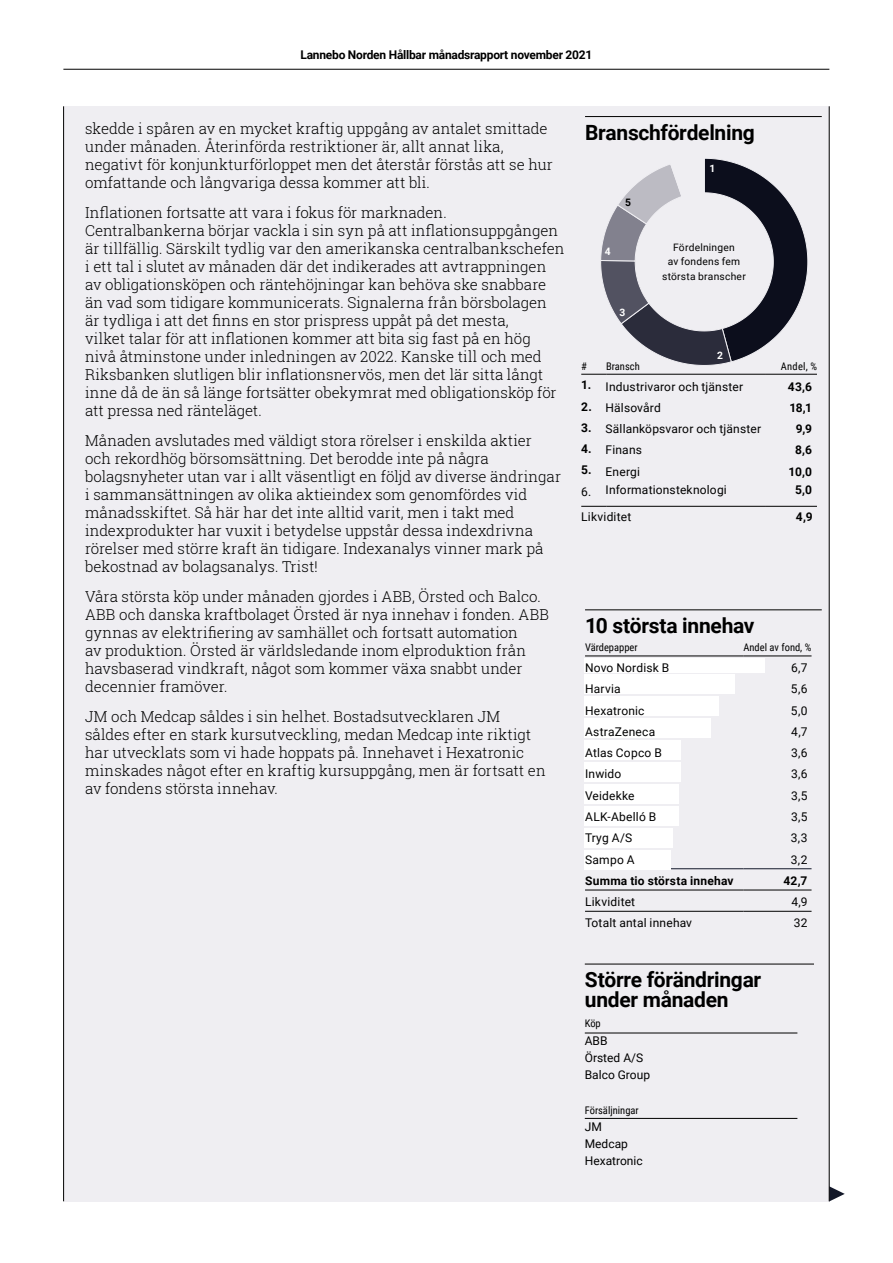
<style>
.page{position:relative;width:893px;height:1263px;background:#fff}
.page>*{position:absolute;margin:0;border:0;box-sizing:border-box;transform-origin:0 0}
.t1{font:700 21px/19.5px "Roboto";letter-spacing:-.015em;color:#000}
.t2{font:300 15px/18px "Roboto Slab";color:#000}
.t3{font:12px/17.1px "Roboto";letter-spacing:.015em;color:#000}
.t4{font:700 12px/21.3px "Roboto";letter-spacing:-.02em;color:#000;text-align:justify}
.t5{font:700 12px "Roboto";letter-spacing:.02em;color:#000}
.t6{font:10.5px "Roboto Condensed";color:#000}
.t7{font:10.2px/14.1px "Roboto";letter-spacing:.025em;color:#000;text-align:center}
.t8{font:700 10.2px "Roboto";color:#fff}
.t9{font:700 10.2px "Roboto";color:#000}
</style>
<div class="page">
<div style="left:64px;top:106px;width:765px;height:1095px;background:#efeef2"></div>
<svg style="left:830px;top:1186px;width:15px;height:15px"></svg>
<hr style="left:829px;top:106px;width:1px;height:1095px;background:#000">
<hr style="left:63px;top:106px;width:1px;height:1095px;background:#000">
<hr style="left:585px;top:116px;width:237px;height:1px;background:#000">
<hr style="left:585px;top:610px;width:237px;height:1px;background:#000">
<hr style="left:585px;top:868px;width:158px;height:1px;background:#131829">
<hr style="left:743px;top:868px;width:68px;height:1px;background:#131829">
<hr style="left:585px;top:656px;width:158px;height:1px;background:#000">
<hr style="left:743px;top:656px;width:68px;height:1px;background:#000">
<hr style="left:585px;top:890px;width:158px;height:1px;background:#000">
<hr style="left:743px;top:890px;width:68px;height:1px;background:#000">
<hr style="left:585px;top:911px;width:158px;height:1px;background:#000">
<hr style="left:743px;top:911px;width:68px;height:1px;background:#000">
<svg style="left:601px;top:158px;width:207px;height:208px"></svg>
<hr style="left:585px;top:964px;width:229px;height:1px;background:#000">
<hr style="left:585px;top:1033px;width:212px;height:1px;background:#000">
<hr style="left:585px;top:1118px;width:212px;height:1px;background:#000">
<svg style="left:581px;top:506px;width:25px;height:1px"></svg>
<hr style="left:606px;top:506px;width:160px;height:1px;background:#000">
<hr style="left:766px;top:506px;width:51px;height:1px;background:#000">
<hr style="left:606px;top:374px;width:160px;height:1px;background:#000">
<hr style="left:766px;top:374px;width:51px;height:1px;background:#000">
<svg style="left:581px;top:374px;width:25px;height:1px"></svg>
<div style="left:584px;top:658px;width:180px;height:14px;background:#fff"></div>
<div style="left:584px;top:674px;width:151px;height:20px;background:#fff"></div>
<div style="left:584px;top:696px;width:135px;height:20px;background:#fff"></div>
<div style="left:584px;top:718px;width:126px;height:20px;background:#fff"></div>
<div style="left:584px;top:740px;width:97px;height:20px;background:#fff"></div>
<div style="left:584px;top:762px;width:97px;height:20px;background:#fff"></div>
<div style="left:584px;top:784px;width:94px;height:20px;background:#fff"></div>
<div style="left:584px;top:806px;width:94px;height:20px;background:#fff"></div>
<div style="left:584px;top:828px;width:89px;height:19px;background:#fff"></div>
<div style="left:584px;top:850px;width:86px;height:19px;background:#fff"></div>
<hr style="left:63px;top:69px;width:766px;height:1px;background:#000">
<p class="t4" style="left:301px;top:43px;width:293px">Lannebo Norden Hållbar månadsrapport november 2021</p>
<p class="t2" style="left:85px;top:119px;width:469px">skedde i spåren av en mycket kraftig uppgång av antalet smittade under månaden. Återinförda restriktioner är, allt annat lika, negativt för konjunkturförloppet men det återstår förstås att se hur omfattande och långvariga dessa kommer att bli.</p>
<p class="t2" style="left:85px;top:203px;width:481px">Inflationen fortsatte att vara i fokus för marknaden.<br>Centralbankerna börjar vackla i sin syn på att inflationsuppgången är tillfällig. Särskilt tydlig var den amerikanska centralbankschefen i ett tal i slutet av månaden där det indikerades att avtrappningen av obligationsköpen och räntehöjningar kan behöva ske snabbare än vad som tidigare kommunicerats. Signalerna från börsbolagen är tydliga i att det finns en stor prispress uppåt på det mesta,<br>vilket talar för att inflationen kommer att bita sig fast på en hög nivå åtminstone under inledningen av 2022. Kanske till och med Riksbanken slutligen blir inflationsnervös, men det lär sitta långt inne då de än så länge fortsätter obekymrat med obligationsköp för att pressa ned ränteläget.</p>
<p class="t2" style="left:85px;top:431px;width:477px">Månaden avslutades med väldigt stora rörelser i enskilda aktier och rekordhög börsomsättning. Det berodde inte på några bolagsnyheter utan var i allt väsentligt en följd av diverse ändringar i sammansättningen av olika aktieindex som genomfördes vid månadsskiftet. Så här har det inte alltid varit, men i takt med indexprodukter har vuxit i betydelse uppstår dessa indexdrivna rörelser med större kraft än tidigare. Indexanalys vinner mark på bekostnad av bolagsanalys. Trist!</p>
<p class="t2" style="left:85px;top:587px;width:465px">Våra största köp under månaden gjordes i ABB, Örsted och Balco.<br>ABB och danska kraftbolaget Örsted är nya innehav i fonden. ABB gynnas av elektrifiering av samhället och fortsatt automation<br>av produktion. Örsted är världsledande inom elproduktion från havsbaserad vindkraft, något som kommer växa snabbt under decennier framöver.</p>
<p class="t2" style="left:85px;top:707px;width:462px">JM och Medcap såldes i sin helhet. Bostadsutvecklaren JM såldes efter en stark kursutveckling, medan Medcap inte riktigt har utvecklats som vi hade hoppats på. Innehavet i Hexatronic minskades något efter en kraftig kursuppgång, men är fortsatt en av fondens största innehav.</p>
<h1 class="t1" style="left:585px;top:122px;width:171px">Branschfördelning</h1>
<p class="t9" style="left:625px;top:195px;width:7px">5</p>
<p class="t8" style="left:605px;top:244px;width:7px">4</p>
<p class="t8" style="left:619px;top:306px;width:7px">3</p>
<p class="t8" style="left:709px;top:161px;width:7px">1</p>
<p class="t7" style="left:662px;top:240px;width:85px">Fördelningen<br>av fondens fem största branscher</p>
<p class="t8" style="left:717px;top:348px;width:7px">2</p>
<p class="t6" style="left:581px;top:358px;width:7px">#</p>
<p class="t6" style="left:606px;top:358px;width:35px">Bransch</p>
<p class="t6" style="left:781px;top:358px;width:38px">Andel, %</p>
<p class="t4" style="left:581px;top:374px;width:12px">1.<br>2.<br>3.<br>4.<br>5.</p>
<p class="t3" style="left:581px;top:482px;width:12px">6.</p>
<p class="t3" style="left:606px;top:377px;width:139px">Industrivaror och tjänster</p>
<p class="t4" style="left:788px;top:375px;width:26px">43,6</p>
<p class="t3" style="left:606px;top:399px;width:57px">Hälsovård</p>
<p class="t4" style="left:789px;top:396px;width:24px">18,1</p>
<p class="t3" style="left:606px;top:420px;width:157px">Sällanköpsvaror och tjänster</p>
<p class="t4" style="left:796px;top:418px;width:18px">9,9</p>
<p class="t3" style="left:606px;top:441px;width:38px">Finans</p>
<p class="t4" style="left:795px;top:439px;width:19px">8,6</p>
<p class="t3" style="left:606px;top:462px;width:36px">Energi</p>
<p class="t4" style="left:789px;top:460px;width:25px">10,0</p>
<p class="t3" style="left:606px;top:481px;width:123px">Informationsteknologi</p>
<p class="t4" style="left:795px;top:479px;width:19px">5,0</p>
<p class="t3" style="left:581px;top:507px;width:52px">Likviditet</p>
<p class="t4" style="left:796px;top:505px;width:18px">4,9</p>
<h1 class="t1" style="left:585px;top:615px;width:171px">10 största innehav</h1>
<p class="t6" style="left:585px;top:640px;width:54px">Värdepapper</p>
<p class="t6" style="left:743px;top:640px;width:69px">Andel av fond, %</p>
<p class="t3" style="left:585px;top:659px;width:86px">Novo Nordisk B</p>
<p class="t3" style="left:791px;top:659px;width:18px">6,7</p>
<p class="t3" style="left:585px;top:680px;width:37px">Harvia</p>
<p class="t3" style="left:791px;top:680px;width:18px">5,6</p>
<p class="t3" style="left:585px;top:701px;width:61px">Hexatronic</p>
<p class="t3" style="left:791px;top:701px;width:18px">5,0</p>
<p class="t3" style="left:585px;top:723px;width:72px">AstraZeneca</p>
<p class="t3" style="left:791px;top:723px;width:18px">4,7</p>
<p class="t3" style="left:585px;top:744px;width:78px">Atlas Copco B</p>
<p class="t3" style="left:791px;top:744px;width:18px">3,6</p>
<p class="t3" style="left:585px;top:765px;width:38px">Inwido</p>
<p class="t3" style="left:791px;top:765px;width:18px">3,6</p>
<p class="t3" style="left:585px;top:786px;width:51px">Veidekke</p>
<p class="t3" style="left:791px;top:786px;width:18px">3,5</p>
<p class="t3" style="left:585px;top:808px;width:73px">ALK-Abelló B</p>
<p class="t3" style="left:791px;top:808px;width:18px">3,5</p>
<p class="t3" style="left:585px;top:829px;width:49px">Tryg A/S</p>
<p class="t3" style="left:791px;top:829px;width:18px">3,3</p>
<p class="t3" style="left:585px;top:850px;width:51px">Sampo A</p>
<p class="t3" style="left:791px;top:850px;width:18px">3,2</p>
<p class="t5" style="left:585px;top:872px;width:150px">Summa tio största innehav</p>
<p class="t4" style="left:783px;top:869px;width:25px">42,7</p>
<p class="t3" style="left:585px;top:893px;width:52px">Likviditet</p>
<p class="t3" style="left:791px;top:893px;width:18px">4,9</p>
<p class="t3" style="left:585px;top:914px;width:108px">Totalt antal innehav</p>
<p class="t3" style="left:794px;top:914px;width:15px">32</p>
<h1 class="t1" style="left:585px;top:969px;width:178px">Större förändringar under månaden</h1>
<p class="t6" style="left:585px;top:1015px;width:18px">Köp</p>
<p class="t3" style="left:585px;top:1032px;width:67px">ABB<br>Örsted A/S<br>Balco Group</p>
<p class="t6" style="left:585px;top:1103px;width:55px">Försäljningar</p>
<p class="t3" style="left:585px;top:1117px;width:59px">JM<br>Medcap<br>Hexatronic</p>
</div>
